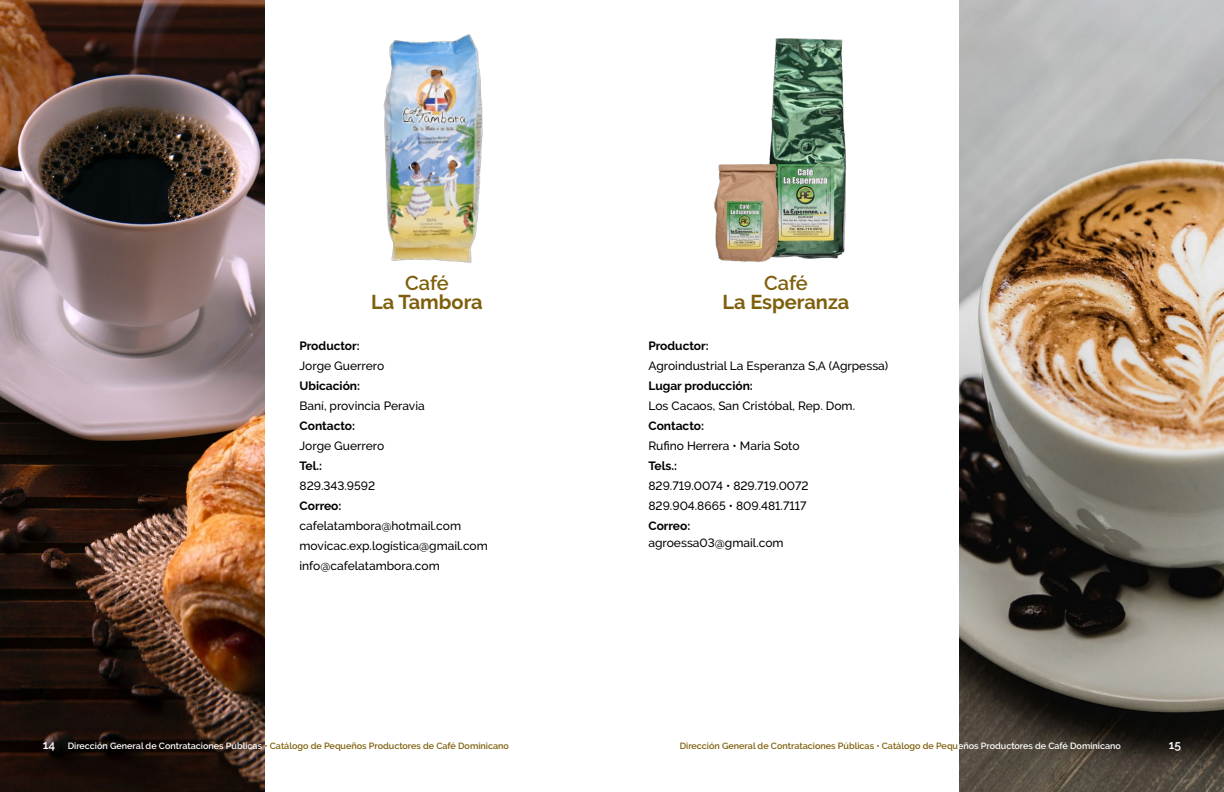
<style>
.page{position:relative;width:1224px;height:792px;background:#fff}
.page>*{position:absolute;margin:0;border:0;box-sizing:border-box;transform-origin:0 0}
.t1{font:700 20px "Raleway";color:#7e5f0b}
.t2{font:600 20px "Raleway";letter-spacing:-.005em;color:#7e5f0b}
.t3{font:500 12px/20px "Raleway";color:#000}
.t4{font:700 12px "Raleway";color:#000}
.t5{font:600 12px "Raleway";color:#fff}
.t6{font:600 9px "Raleway";color:#7e5f0b}
.s1{font-size:12px;color:#fff}
.s2{color:#fff}
</style>
<div class="page">
<img style="left:0;top:0;width:265px;height:792px">
<img style="left:959px;top:0;width:265px;height:792px">
<img style="left:383px;top:34px;width:100px;height:229px">
<img style="left:769px;top:38px;width:77px;height:221px">
<img style="left:714px;top:156px;width:67px;height:106px">
<h1 class="t2" style="left:405px;top:272px;width:45px">Café</h1>
<h1 class="t1" style="left:371px;top:291px;width:113px">La Tambora</h1>
<p class="t4" style="left:300px;top:339px;width:62px">Productor:</p>
<p class="t3" style="left:300px;top:356px;width:86px">Jorge Guerrero</p>
<p class="t4" style="left:300px;top:379px;width:62px">Ubicación:</p>
<p class="t3" style="left:300px;top:396px;width:127px">Baní, provincia Peravia</p>
<p class="t4" style="left:300px;top:419px;width:57px">Contacto:</p>
<p class="t3" style="left:300px;top:436px;width:86px">Jorge Guerrero</p>
<p class="t4" style="left:300px;top:459px;width:24px">Tel.:</p>
<p class="t3" style="left:300px;top:476px;width:77px">829.343.9592</p>
<p class="t4" style="left:300px;top:499px;width:43px">Correo:</p>
<p class="t3" style="left:300px;top:516px;width:190px">cafelatambora@hotmail.com movicac.exp.logística@gmail.com info@cafelatambora.com</p>
<h1 class="t2" style="left:764px;top:272px;width:45px">Café</h1>
<h1 class="t1" style="left:722px;top:291px;width:128px">La Esperanza</h1>
<p class="t4" style="left:648px;top:339px;width:62px">Productor:</p>
<p class="t3" style="left:648px;top:356px;width:241px">Agroindustrial La Esperanza S,A (Agrpessa)</p>
<p class="t4" style="left:648px;top:379px;width:106px">Lugar producción:</p>
<p class="t3" style="left:648px;top:396px;width:208px">Los Cacaos, San Cristóbal, Rep. Dom.</p>
<p class="t4" style="left:648px;top:419px;width:57px">Contacto:</p>
<p class="t3" style="left:648px;top:436px;width:153px">Rufino Herrera • Maria Soto</p>
<p class="t4" style="left:648px;top:459px;width:30px">Tels.:</p>
<p class="t3" style="left:648px;top:476px;width:162px">829.719.0074 • 829.719.0072<br>829.904.8665 • 809.481.7117</p>
<p class="t4" style="left:648px;top:519px;width:43px">Correo:</p>
<p class="t3" style="left:648px;top:533px;width:137px">agroessa03@gmail.com</p>
<p class="t6" style="left:43px;top:740px;width:468px"><span class="s1">14</span> <span class="s2">Dirección General de Contrataciones Públicas</span> • Catálogo de Pequeños Productores de Café Dominicano</p>
<p class="t6" style="left:680px;top:740px;width:443px">Dirección General de Contrataciones Públicas • Catálogo de Pequ<span class="s2">eños Productores de Café Dominicano</span></p>
<p class="t5" style="left:1169px;top:738px;width:14px">15</p>
</div>
